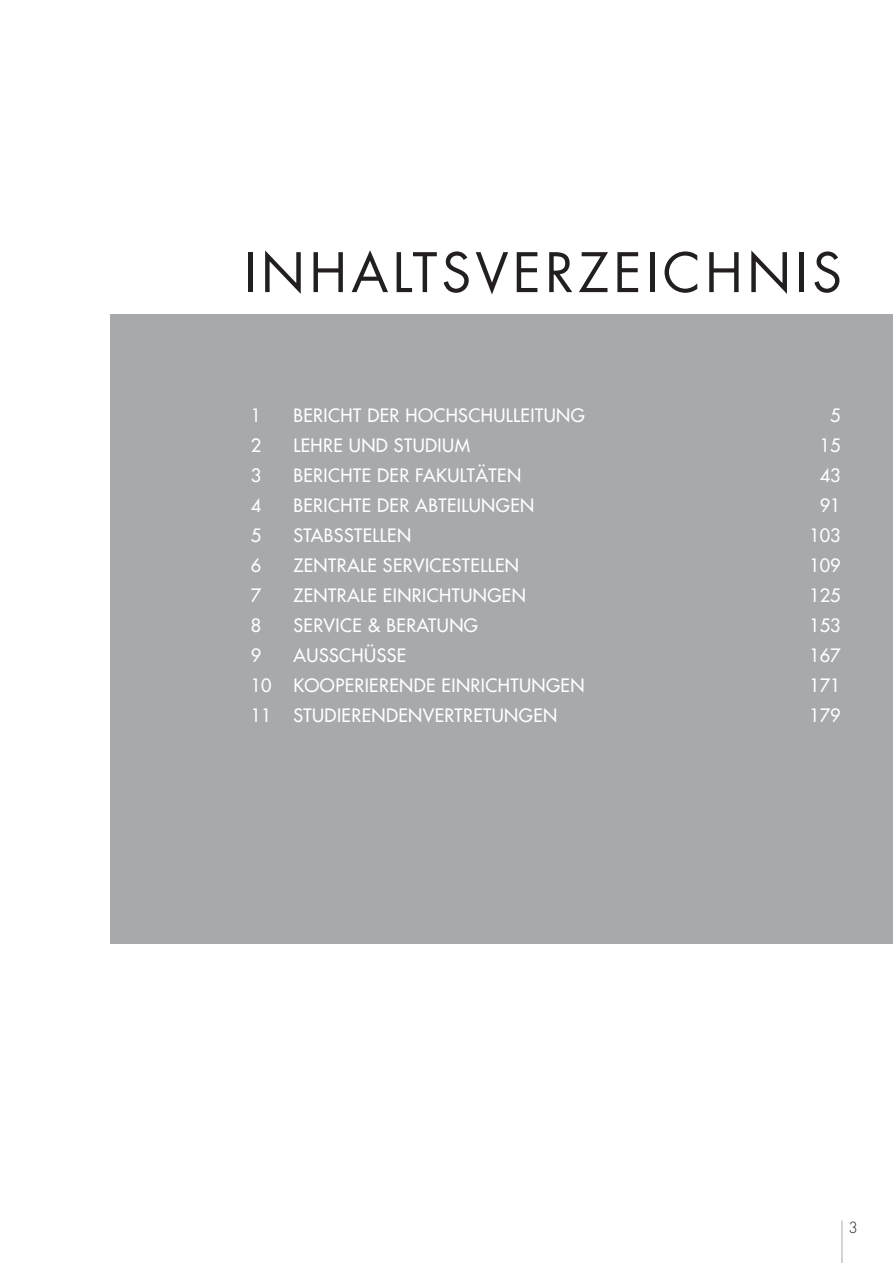
<style>
.page{position:relative;width:893px;height:1263px;background:#fff}
.page>*{position:absolute;margin:0;border:0;box-sizing:border-box;transform-origin:0 0}
.t1{font:52.95px "Futura";letter-spacing:.08em;color:#231f20}
.t2{font:18px "Futura";letter-spacing:.025em;color:#fff}
.t3{font:300 15px "Futura";color:#231f20}
</style>
<div class="page">
<hr style="left:842px;top:1220px;width:1px;height:43px;background:#a7a9ac">
<div style="left:111px;top:315px;width:782px;height:629px;background:#a7a9ac"></div>
<h1 class="t1" style="left:244px;top:248px;width:599px">INHALTSVERZEICHNIS</h1>
<p class="t2" style="left:251px;top:406px;width:12px">1</p>
<p class="t2" style="left:293px;top:406px;width:293px">BERICHT DER HOCHSCHULLEITUNG</p>
<p class="t2" style="left:830px;top:406px;width:12px">5</p>
<p class="t2" style="left:251px;top:436px;width:12px">2</p>
<p class="t2" style="left:293px;top:436px;width:178px">LEHRE UND STUDIUM</p>
<p class="t2" style="left:820px;top:436px;width:22px">15</p>
<p class="t2" style="left:251px;top:466px;width:12px">3</p>
<p class="t2" style="left:293px;top:466px;width:229px">BERICHTE DER FAKULTÄTEN</p>
<p class="t2" style="left:820px;top:466px;width:22px">43</p>
<p class="t2" style="left:251px;top:496px;width:12px">4</p>
<p class="t2" style="left:293px;top:496px;width:242px">BERICHTE DER ABTEILUNGEN</p>
<p class="t2" style="left:820px;top:496px;width:22px">91</p>
<p class="t2" style="left:251px;top:526px;width:12px">5</p>
<p class="t2" style="left:293px;top:526px;width:119px">STABSSTELLEN</p>
<p class="t2" style="left:809px;top:526px;width:33px">103</p>
<p class="t2" style="left:251px;top:556px;width:12px">6</p>
<p class="t2" style="left:293px;top:556px;width:227px">ZENTRALE SERVICESTELLEN</p>
<p class="t2" style="left:809px;top:556px;width:33px">109</p>
<p class="t2" style="left:251px;top:586px;width:12px">7</p>
<p class="t2" style="left:293px;top:586px;width:234px">ZENTRALE EINRICHTUNGEN</p>
<p class="t2" style="left:809px;top:586px;width:33px">125</p>
<p class="t2" style="left:251px;top:616px;width:12px">8</p>
<p class="t2" style="left:293px;top:616px;width:186px">SERVICE &amp; BERATUNG</p>
<p class="t2" style="left:809px;top:616px;width:33px">153</p>
<p class="t2" style="left:251px;top:646px;width:12px">9</p>
<p class="t2" style="left:293px;top:646px;width:114px">AUSSCHÜSSE</p>
<p class="t2" style="left:809px;top:646px;width:33px">167</p>
<p class="t2" style="left:251px;top:676px;width:335px">10 KOOPERIERENDE EINRICHTUNGEN</p>
<p class="t2" style="left:809px;top:676px;width:33px">171</p>
<p class="t2" style="left:251px;top:706px;width:308px">11 STUDIERENDENVERTRETUNGEN</p>
<p class="t2" style="left:809px;top:706px;width:33px">179</p>
<p class="t3" style="left:848px;top:1220px;width:11px">3</p>
</div>
